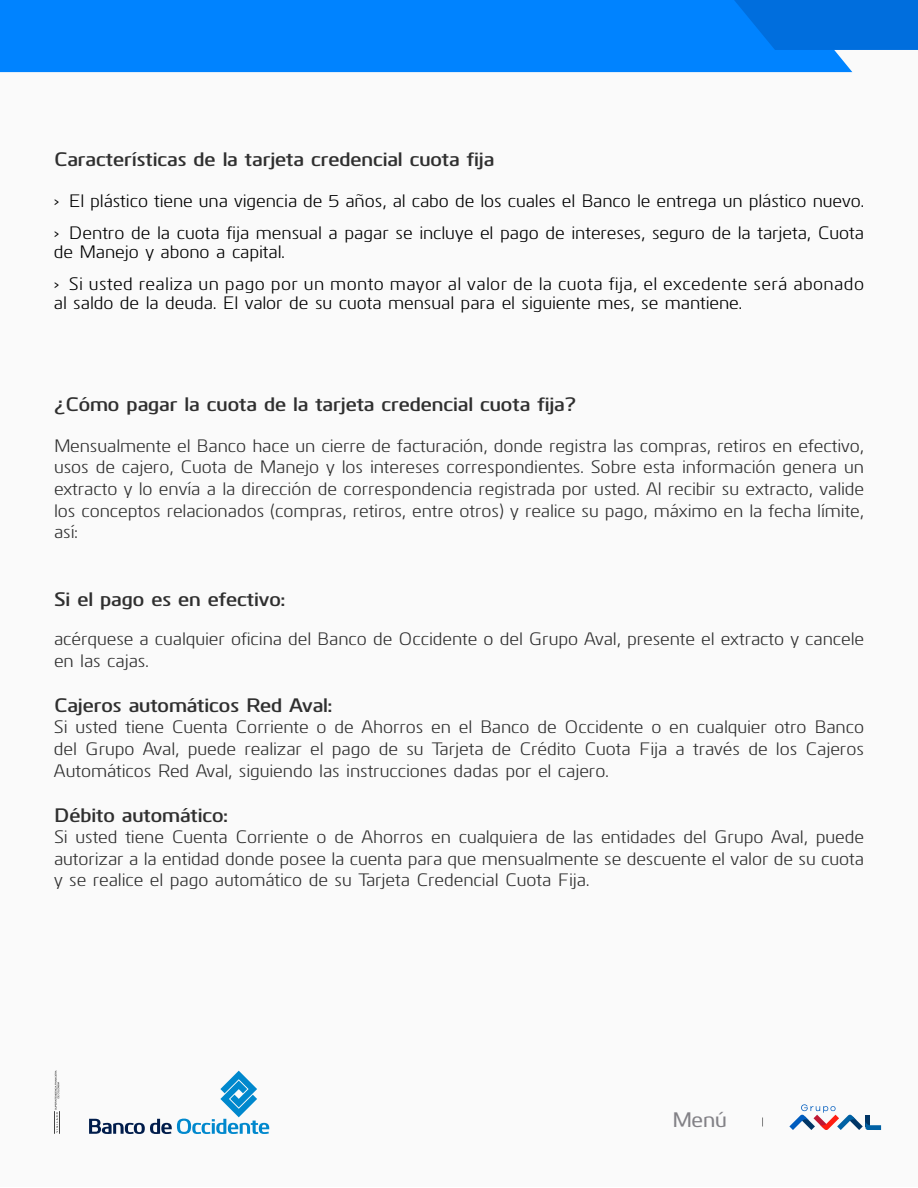
<style>
.page{position:relative;width:918px;height:1188px;background:#fff}
.page>*{position:absolute;margin:0;border:0;box-sizing:border-box;transform-origin:0 0}
.t1{font:500 21px "Kuro";color:#828186}
.t2{font:600 19.5px "Kuro";color:#2f2f2f}
.t3{font:18px/21.6px "Kuro";color:#2f2f2f;text-align:justify}
.t4{font:18px/31.5px "Kuro";color:#000}
.t5{font:18px/31.5px "Kuro";letter-spacing:.025em;color:#000}
</style>
<div class="page">
<div style="left:0;top:1px;width:918px;height:1186px;background:#fafafa"></div>
<svg style="left:89px;top:1071px;width:180px;height:63px"></svg>
<svg style="left:54px;top:1070px;width:6px;height:64px"></svg>
<svg style="left:789px;top:1104px;width:92px;height:26px"></svg>
<div style="left:0;top:0;width:852px;height:72px;background:#0083ff"></div>
<svg style="left:734px;top:0;width:184px;height:50px;background:#0070e0"></svg>
<p class="t2" style="left:54px;top:145px;width:442px">Características de la tarjeta credencial cuota fija</p>
<p class="t4" style="left:54px;top:184px;width:812px">› El plástico tiene una vigencia de 5 años, al cabo de los cuales el Banco le entrega un plástico nuevo. › Dentro de la cuota fija mensual a pagar se incluye el pago de intereses, seguro de la tarjeta, Cuota</p>
<p class="t5" style="left:54px;top:235px;width:812px">de Manejo y abono a capital.<br>› Si usted realiza un pago por un monto mayor al valor de la cuota fija, el excedente será abonado</p>
<p class="t4" style="left:54px;top:286px;width:690px">al saldo de la deuda. El valor de su cuota mensual para el siguiente mes, se mantiene.</p>
<p class="t2" style="left:54px;top:390px;width:524px">¿Cómo pagar la cuota de la tarjeta credencial cuota fija?</p>
<p class="t3" style="left:54px;top:434px;width:812px">Mensualmente el Banco hace un cierre de facturación, donde registra las compras, retiros en efectivo, usos de cajero, Cuota de Manejo y los intereses correspondientes. Sobre esta información genera un extracto y lo envía a la dirección de correspondencia registrada por usted. Al recibir su extracto, valide los conceptos relacionados (compras, retiros, entre otros) y realice su pago, máximo en la fecha límite, así:</p>
<p class="t2" style="left:54px;top:585px;width:233px">Si el pago es en efectivo:</p>
<p class="t3" style="left:54px;top:627px;width:812px">acérquese a cualquier oficina del Banco de Occidente o del Grupo Aval, presente el extracto y cancele en las cajas.</p>
<p class="t2" style="left:54px;top:691px;width:280px">Cajeros automáticos Red Aval:</p>
<p class="t3" style="left:54px;top:715px;width:812px">Si usted tiene Cuenta Corriente o de Ahorros en el Banco de Occidente o en cualquier otro Banco del Grupo Aval, puede realizar el pago de su Tarjeta de Crédito Cuota Fija a través de los Cajeros Automáticos Red Aval, siguiendo las instrucciones dadas por el cajero.</p>
<p class="t2" style="left:54px;top:800px;width:175px">Débito automático:</p>
<p class="t3" style="left:54px;top:825px;width:812px">Si usted tiene Cuenta Corriente o de Ahorros en cualquiera de las entidades del Grupo Aval, puede autorizar a la entidad donde posee la cuenta para que mensualmente se descuente el valor de su cuota y se realice el pago automático de su Tarjeta Credencial Cuota Fija.</p>
<p class="t1" style="left:672px;top:1105px;width:56px">Menú</p>
</div>
